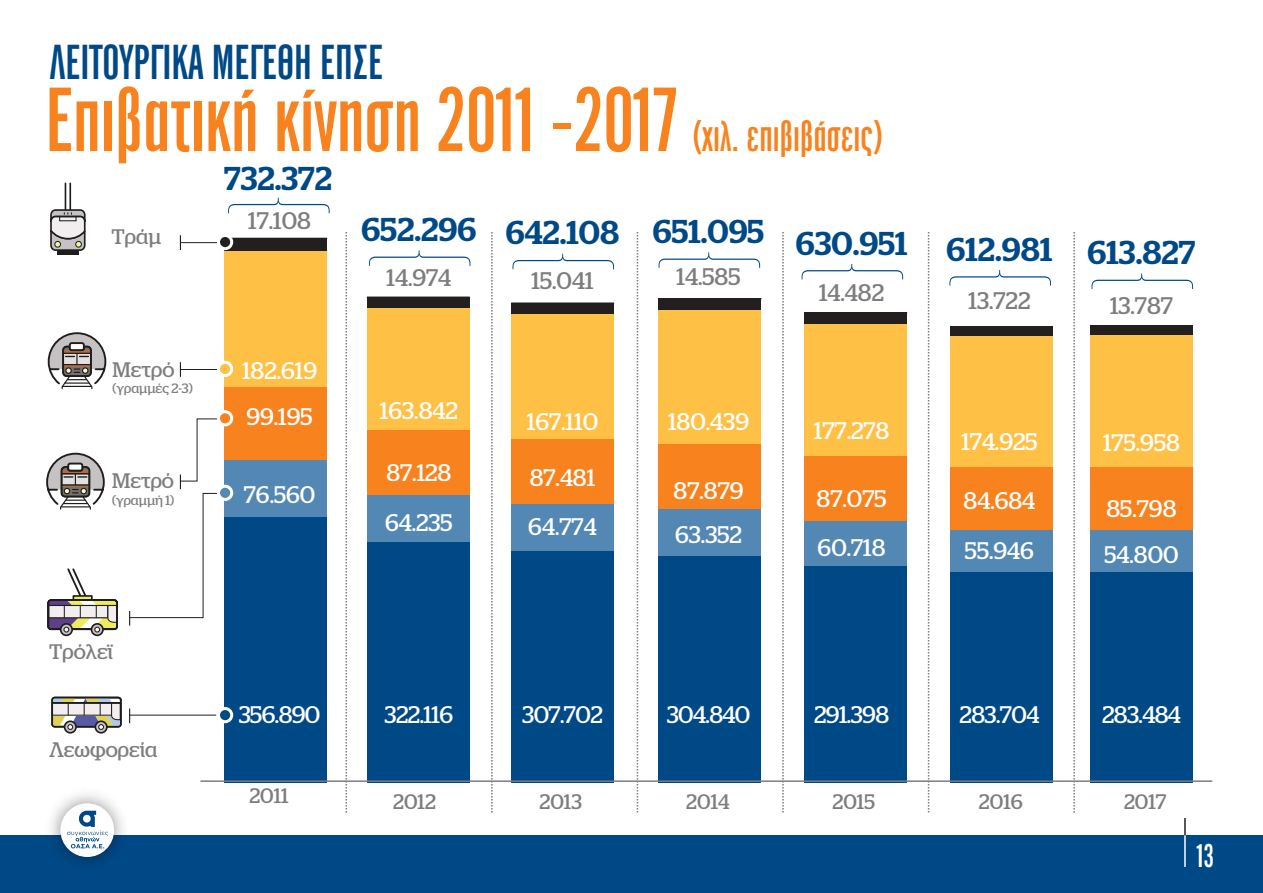
<style>
.page{position:relative;width:1263px;height:893px;background:#fff}
.page>*{position:absolute;margin:0;border:0;box-sizing:border-box;transform-origin:0 0}
.t1{font:75px "CF Blast Gothic Maxi";color:#f8821e}
.t2{font:40.5px "CF Blast Gothic Maxi";color:#004987}
.t3{font:500 33px "Stag LG";color:#004987}
.t4{font:27px "CF Blast Gothic Maxi";color:#fff}
.t5{font:24px "Stag LG";color:#fff}
.t6{font:24px "Stag LG";color:#7d7c7e}
.t7{font:21px "Stag LG";color:#7d7c7e}
.t8{font:13.5px "Stag LG";color:#7d7c7e}
.s1{font-size:36px}
</style>
<div class="page">
<div style="left:1090px;top:466px;width:103px;height:65px;background:#f8821e"></div>
<div style="left:1090px;top:531px;width:103px;height:41px;background:#5488b4"></div>
<div style="left:1090px;top:572px;width:103px;height:211px;background:#004987"></div>
<div style="left:1090px;top:325px;width:103px;height:10px;background:#241f1f"></div>
<div style="left:1090px;top:335px;width:103px;height:131px;background:#ffc046"></div>
<div style="left:950px;top:326px;width:103px;height:11px;background:#241f1f"></div>
<div style="left:950px;top:337px;width:103px;height:130px;background:#ffc046"></div>
<div style="left:950px;top:467px;width:103px;height:63px;background:#f8821e"></div>
<div style="left:950px;top:530px;width:103px;height:42px;background:#5488b4"></div>
<div style="left:950px;top:572px;width:103px;height:211px;background:#004987"></div>
<hr style="left:804px;top:312px;width:103px;height:1px;background:#241f1f">
<div style="left:804px;top:313px;width:103px;height:11px;background:#241f1f"></div>
<div style="left:804px;top:324px;width:103px;height:132px;background:#ffc046"></div>
<div style="left:804px;top:456px;width:103px;height:65px;background:#f8821e"></div>
<div style="left:804px;top:521px;width:103px;height:45px;background:#5488b4"></div>
<div style="left:804px;top:566px;width:103px;height:217px;background:#004987"></div>
<hr style="left:658px;top:298px;width:103px;height:1px;background:#241f1f">
<div style="left:658px;top:299px;width:103px;height:11px;background:#241f1f"></div>
<div style="left:658px;top:310px;width:103px;height:134px;background:#ffc046"></div>
<div style="left:658px;top:444px;width:103px;height:65px;background:#f8821e"></div>
<div style="left:658px;top:509px;width:103px;height:47px;background:#5488b4"></div>
<div style="left:658px;top:556px;width:103px;height:227px;background:#004987"></div>
<div style="left:511px;top:303px;width:103px;height:11px;background:#241f1f"></div>
<div style="left:511px;top:314px;width:103px;height:125px;background:#ffc046"></div>
<div style="left:511px;top:439px;width:103px;height:65px;background:#f8821e"></div>
<div style="left:511px;top:504px;width:103px;height:47px;background:#5488b4"></div>
<div style="left:511px;top:551px;width:103px;height:232px;background:#004987"></div>
<div style="left:367px;top:297px;width:103px;height:11px;background:#241f1f"></div>
<div style="left:367px;top:308px;width:103px;height:122px;background:#ffc046"></div>
<div style="left:367px;top:430px;width:103px;height:65px;background:#f8821e"></div>
<div style="left:367px;top:495px;width:103px;height:47px;background:#5488b4"></div>
<div style="left:367px;top:542px;width:103px;height:241px;background:#004987"></div>
<div style="left:224px;top:238px;width:103px;height:13px;background:#241f1f"></div>
<div style="left:224px;top:251px;width:103px;height:136px;background:#ffc046"></div>
<div style="left:224px;top:387px;width:103px;height:73px;background:#f8821e"></div>
<div style="left:224px;top:460px;width:103px;height:57px;background:#5488b4"></div>
<div style="left:224px;top:517px;width:103px;height:266px;background:#004987"></div>
<div style="left:0;top:835px;width:1263px;height:58px;background:#004987"></div>
<hr style="left:1184px;top:835px;width:2px;height:32px;background:#fff">
<svg style="left:1184px;top:818px;width:2px;height:17px"></svg>
<img style="left:51px;top:794px;width:72px;height:69px">
<div style="left:60px;top:803px;width:54px;height:54px;background:#fff;border-radius:50%"></div>
<svg style="left:67px;top:811px;width:41px;height:37px"></svg>
<svg style="left:345px;top:232px;width:2px;height:581px"></svg>
<svg style="left:491px;top:232px;width:2px;height:581px"></svg>
<svg style="left:637px;top:232px;width:1px;height:581px"></svg>
<svg style="left:782px;top:232px;width:2px;height:581px"></svg>
<svg style="left:928px;top:232px;width:1px;height:581px"></svg>
<svg style="left:1073px;top:232px;width:2px;height:581px"></svg>
<div style="left:51px;top:697px;width:71px;height:30px;border:2px solid #1e1e1c;border-radius:3px"></div>
<div style="left:64px;top:720px;width:13px;height:14px;border:2px solid #1e1e1c;border-radius:50%"></div>
<div style="left:95px;top:721px;width:12px;height:12px;background:#c6c1c3;border-radius:50%"></div>
<div style="left:95px;top:720px;width:13px;height:14px;border:2px solid #1e1e1c;border-radius:50%"></div>
<svg style="left:52px;top:698px;width:69px;height:32px;background:#a8a7a2"></svg>
<div style="left:60px;top:623px;width:13px;height:13px;border:2px solid #1e1e1c;border-radius:50%"></div>
<div style="left:91px;top:623px;width:13px;height:13px;border:2px solid #1e1e1c;border-radius:50%"></div>
<svg style="left:47px;top:568px;width:71px;height:64px"></svg>
<div style="left:57px;top:250px;width:21px;height:5px;background:#1e1e1c"></div>
<svg style="left:50px;top:183px;width:36px;height:69px"></svg>
<hr style="left:69px;top:183px;width:2px;height:27px;background:#1e1e1c">
<svg style="left:46px;top:452px;width:59px;height:58px"></svg>
<hr style="left:62px;top:484px;width:27px;height:2px;background:#1e1e1c">
<div style="left:68px;top:464px;width:14px;height:7px;background:#fff;border-radius:2px"></div>
<div style="left:67px;top:463px;width:16px;height:9px;border:2px solid #1e1e1c;border-radius:2px"></div>
<svg style="left:47px;top:332px;width:60px;height:58px"></svg>
<div style="left:70px;top:343px;width:14px;height:7px;background:#fff;border-radius:2px"></div>
<div style="left:69px;top:342px;width:16px;height:9px;border:2px solid #1e1e1c;border-radius:2px"></div>
<hr style="left:200px;top:780px;width:1012px;height:2px;background:#7d7c7e">
<hr style="left:130px;top:715px;width:86px;height:1px;background:#241f1f">
<div style="left:218px;top:708px;width:14px;height:14px;background:#004987;border-radius:50%"></div>
<div style="left:217px;top:707px;width:16px;height:16px;border:3px solid #fff;border-radius:50%"></div>
<svg style="left:129px;top:708px;width:1px;height:15px"></svg>
<div style="left:218px;top:486px;width:14px;height:13px;background:#5488b4;border-radius:50%"></div>
<div style="left:217px;top:485px;width:16px;height:16px;border:3px solid #fff;border-radius:50%"></div>
<div style="left:218px;top:412px;width:14px;height:13px;background:#f8821e;border-radius:50%"></div>
<div style="left:217px;top:410px;width:16px;height:16px;border:3px solid #fff;border-radius:50%"></div>
<svg style="left:129px;top:419px;width:90px;height:207px"></svg>
<hr style="left:181px;top:369px;width:37px;height:1px;background:#241f1f">
<div style="left:218px;top:362px;width:14px;height:13px;background:#ffc046;border-radius:50%"></div>
<div style="left:217px;top:361px;width:16px;height:16px;border:3px solid #fff;border-radius:50%"></div>
<svg style="left:180px;top:362px;width:1px;height:15px"></svg>
<hr style="left:181px;top:242px;width:37px;height:1px;background:#241f1f">
<div style="left:218px;top:235px;width:14px;height:14px;background:#241f1f;border-radius:50%"></div>
<div style="left:217px;top:234px;width:16px;height:16px;border:3px solid #fff;border-radius:50%"></div>
<svg style="left:180px;top:235px;width:1px;height:15px"></svg>
<svg style="left:228px;top:198px;width:102px;height:15px"></svg>
<svg style="left:369px;top:250px;width:101px;height:16px"></svg>
<svg style="left:512px;top:254px;width:102px;height:15px"></svg>
<svg style="left:659px;top:252px;width:101px;height:16px"></svg>
<svg style="left:802px;top:264px;width:101px;height:15px"></svg>
<svg style="left:949px;top:270px;width:102px;height:16px"></svg>
<svg style="left:1091px;top:273px;width:102px;height:16px"></svg>
<h2 class="t2" style="left:50px;top:39px;width:335px">ΛΕΙΤΟΥΡΓΙΚΑ ΜΕΓΕΘΗ ΕΠΣΕ</h2>
<h1 class="t1" style="left:45px;top:77px;width:839px">Επιβατική κίνηση 2011 -2017 <span class="s1">(χιλ. επιβιβάσεις)</span></h1>
<p class="t7" style="left:112px;top:221px;width:51px">Τράμ</p>
<p class="t7" style="left:112px;top:354px;width:63px">Μετρό</p>
<p class="t8" style="left:112px;top:378px;width:82px">(γραμμές 2-3)</p>
<p class="t7" style="left:112px;top:465px;width:63px">Μετρό</p>
<p class="t8" style="left:112px;top:490px;width:64px">(γραμμή 1)</p>
<h3 class="t3" style="left:224px;top:153px;width:109px">732.372</h3>
<p class="t6" style="left:248px;top:203px;width:64px">17.108</p>
<p class="t5" style="left:242px;top:353px;width:77px">182.619</p>
<p class="t5" style="left:246px;top:398px;width:68px">99.195</p>
<p class="t5" style="left:244px;top:477px;width:73px">76.560</p>
<h3 class="t3" style="left:362px;top:212px;width:835px">652.296 642.108 651.095 630.951 612.981 613.827</h3>
<p class="t6" style="left:387px;top:259px;width:66px">14.974</p>
<p class="t6" style="left:531px;top:263px;width:64px">15.041</p>
<p class="t6" style="left:677px;top:258px;width:65px">14.585</p>
<p class="t5" style="left:380px;top:392px;width:79px">163.842</p>
<p class="t5" style="left:527px;top:404px;width:73px">167.110</p>
<p class="t5" style="left:668px;top:404px;width:82px">180.439</p>
<p class="t6" style="left:819px;top:275px;width:67px">14.482</p>
<p class="t6" style="left:968px;top:282px;width:63px">13.722</p>
<p class="t6" style="left:1110px;top:287px;width:65px">13.787</p>
<p class="t5" style="left:814px;top:412px;width:77px">177.278</p>
<p class="t5" style="left:961px;top:424px;width:78px">174.925</p>
<p class="t5" style="left:1103px;top:424px;width:78px">175.958</p>
<p class="t5" style="left:386px;top:455px;width:67px">87.128</p>
<p class="t5" style="left:530px;top:460px;width:67px">87.481</p>
<p class="t5" style="left:385px;top:504px;width:69px">64.235</p>
<p class="t5" style="left:528px;top:508px;width:70px">64.774</p>
<p class="t5" style="left:674px;top:472px;width:71px">87.879</p>
<p class="t5" style="left:816px;top:480px;width:72px">87.075</p>
<p class="t5" style="left:964px;top:483px;width:73px">84.684</p>
<p class="t5" style="left:1106px;top:491px;width:71px">85.798</p>
<p class="t5" style="left:675px;top:517px;width:68px">63.352</p>
<p class="t5" style="left:817px;top:529px;width:70px">60.718</p>
<p class="t5" style="left:965px;top:532px;width:71px">55.946</p>
<p class="t5" style="left:1104px;top:536px;width:76px">54.800</p>
<p class="t7" style="left:49px;top:636px;width:65px">Τρόλεϊ</p>
<p class="t7" style="left:49px;top:734px;width:110px">Λεωφορεία</p>
<p class="t5" style="left:239px;top:697px;width:83px">356.890</p>
<p class="t5" style="left:385px;top:697px;width:70px">322.116</p>
<p class="t5" style="left:522px;top:697px;width:82px">307.702</p>
<p class="t5" style="left:667px;top:697px;width:85px">304.840</p>
<p class="t5" style="left:814px;top:697px;width:77px">291.398</p>
<p class="t5" style="left:960px;top:697px;width:81px">283.704</p>
<p class="t5" style="left:1102px;top:697px;width:80px">283.484</p>
<p class="t7" style="left:249px;top:780px;width:41px">2011</p>
<p class="t7" style="left:393px;top:786px;width:44px">2012</p>
<p class="t7" style="left:539px;top:786px;width:44px">2013</p>
<p class="t7" style="left:686px;top:786px;width:45px">2014</p>
<p class="t7" style="left:832px;top:786px;width:44px">2015</p>
<p class="t7" style="left:979px;top:786px;width:45px">2016</p>
<p class="t7" style="left:1124px;top:786px;width:44px">2017</p>
<p class="t4" style="left:1197px;top:840px;width:19px">13</p>
</div>
